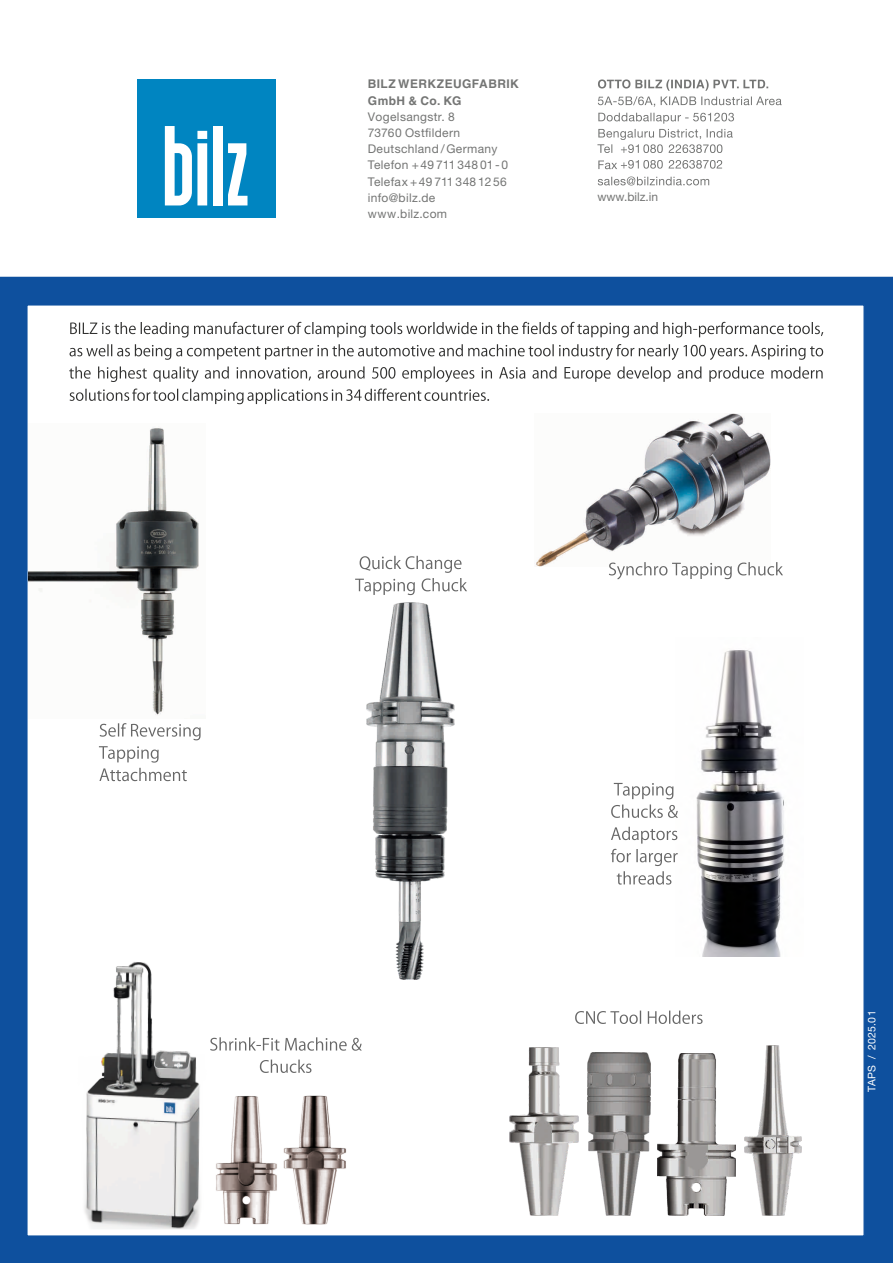
<style>
.page{position:relative;width:893px;height:1263px;background:#fff}
.page>*{position:absolute;margin:0;border:0;box-sizing:border-box;transform-origin:0 0}
.t1{font:12px/16.2px "Helvetica Neue LT Com";letter-spacing:.03em;color:#747574}
.t2{font:700 12px/16.2px "Helvetica LT Std";letter-spacing:.035em;color:#747574}
.t3{font:12px "Helvetica Neue LT Std";color:#747574}
.t4{font:10.5px "Helvetica Neue LT Com";letter-spacing:.025em;color:#fff}
</style>
<div class="page">
<div style="left:0;top:277px;width:893px;height:986px;background:#0e509e"></div>
<svg style="left:598px;top:79px;width:184px;height:28px"></svg>
<svg style="left:597px;top:113px;width:137px;height:40px"></svg>
<svg style="left:598px;top:160px;width:124px;height:9px"></svg>
<svg style="left:598px;top:176px;width:111px;height:9px"></svg>
<div style="left:26px;top:304px;width:839px;height:932px;background:#fff;border:1px solid #0e509e"></div>
<img style="left:536px;top:413px;width:234px;height:154px">
<img style="left:696px;top:650px;width:88px;height:306px">
<img style="left:28px;top:427px;width:171px;height:288px">
<svg style="left:69px;top:322px;width:754px;height:82px"></svg>
<svg style="left:99px;top:723px;width:102px;height:58px"></svg>
<svg style="left:611px;top:783px;width:67px;height:102px"></svg>
<svg style="left:210px;top:1037px;width:152px;height:36px"></svg>
<svg style="left:575px;top:1010px;width:128px;height:14px"></svg>
<img style="left:367px;top:602px;width:87px;height:377px">
<svg style="left:355px;top:556px;width:112px;height:39px"></svg>
<svg style="left:609px;top:562px;width:174px;height:17px"></svg>
<img style="left:216px;top:1096px;width:61px;height:128px">
<img style="left:284px;top:1095px;width:62px;height:129px">
<div style="left:137px;top:80px;width:138px;height:138px;background:#0085c1"></div>
<svg style="left:228px;top:143px;width:19px;height:62px"></svg>
<div style="left:213px;top:126px;width:9px;height:79px;background:#fff"></div>
<svg style="left:165px;top:126px;width:42px;height:79px"></svg>
<img style="left:587px;top:1052px;width:64px;height:163px">
<img style="left:510px;top:1047px;width:68px;height:168px">
<img style="left:658px;top:1053px;width:77px;height:162px">
<img style="left:745px;top:1045px;width:57px;height:170px">
<img style="left:84px;top:962px;width:116px;height:267px">
<p class="t2" style="left:368px;top:78px;width:153px">BILZ WERKZEUGFABRIK<br>GmbH &amp; Co. KG</p>
<p class="t1" style="left:368px;top:110px;width:142px">Vogelsangstr. 8<br>73760 Ostfildern<br>Deutschland / Germany<br>Telefon +49 711 348 01 - 0<br>Telefax +49 711 348 12 56 info@bilz.de www.bilz.com</p>
<p class="t3" style="left:597px;top:193px;width:62px">www.bilz.in</p>
<p class="t4" style="left:868px;top:1091px;width:82px;rotate:-90deg">TAPS / 2025.01</p>
</div>
